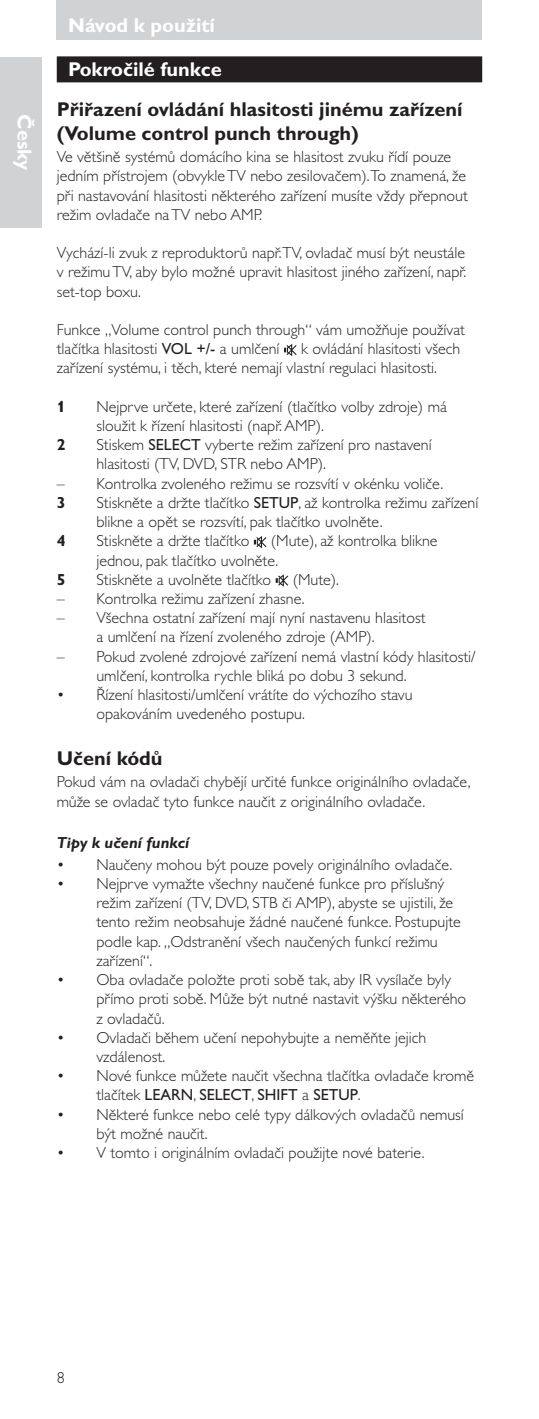
<style>
.page{position:relative;width:539px;height:1419px;background:#fff}
.page>*{position:absolute;margin:0;border:0;box-sizing:border-box;transform-origin:0 0}
.t1{font:700 20px/24px "Gill Sans CE";color:#231f20}
.t2{font:700 20px "Gill Sans CE";color:#fff}
.t3{font:300 16px/19.2px "Gill Sans CE";color:#231f20}
.t4{font:italic 700 16px "Gill Sans CE";color:#231f20}
.t5{font:700 16px "Gill Alt One";color:#231f20}
.s1{font-weight:400}
</style>
<div class="page">
<div style="left:57px;top:0;width:425px;height:40px;background:#d1d2d4"></div>
<div style="left:0;top:57px;width:41px;height:170px;background:#d1d2d4"></div>
<div style="left:57px;top:56px;width:425px;height:26px;background:#231f20"></div>
<svg style="left:284px;top:344px;width:12px;height:12px"></svg>
<svg style="left:254px;top:536px;width:12px;height:12px"></svg>
<svg style="left:276px;top:574px;width:12px;height:12px"></svg>
<p class="t2" style="left:36px;top:114px;width:58px;rotate:90deg">Česky</p>
<p class="t2" style="left:68px;top:13px;width:148px">Návod k použití</p>
<p class="t2" style="left:68px;top:58px;width:155px">Pokročilé funkce</p>
<p class="t1" style="left:57px;top:97px;width:407px">Přiřazení ovládání hlasitosti jinému zařízení (Volume control punch through)</p>
<p class="t3" style="left:57px;top:147px;width:412px">Ve většině systémů domácího kina se hlasitost zvuku řídí pouze jedním přístrojem (obvykle TV nebo zesilovačem).To znamená, že při nastavování hlasitosti některého zařízení musíte vždy přepnout režim ovladače na TV nebo AMP.</p>
<p class="t3" style="left:57px;top:243px;width:411px;text-align:justify">Vychází-li zvuk z reproduktorů např.TV, ovladač musí být neustále v režimu TV, aby bylo možné upravit hlasitost jiného zařízení, např. set-top boxu.</p>
<p class="t3" style="left:57px;top:320px;width:410px">Funkce „Volume control punch through“ vám umožňuje používat tlačítka hlasitosti <span class="s1">VOL +/-</span> a umlčení</p>
<p class="t3" style="left:57px;top:339px;width:405px;text-indent:244px">k ovládání hlasitosti všech zařízení systému, i těch, které nemají vlastní regulaci hlasitosti.</p>
<p class="t5" style="left:57px;top:397px;width:10px">1</p>
<p class="t3" style="left:96px;top:397px;width:352px">Nejprve určete, které zařízení (tlačítko volby zdroje) má sloužit k řízení hlasitosti (např. AMP).</p>
<p class="t5" style="left:57px;top:435px;width:10px">2</p>
<p class="t3" style="left:96px;top:435px;width:337px">Stiskem <span class="s1">SELECT</span> vyberte režim zařízení pro nastavení hlasitosti (TV, DVD, STR nebo AMP).</p>
<p class="t3" style="left:57px;top:473px;width:388px">– Kontrolka zvoleného režimu se rozsvítí v okénku voliče.</p>
<p class="t5" style="left:57px;top:493px;width:10px">3</p>
<p class="t3" style="left:96px;top:493px;width:383px">Stiskněte a držte tlačítko <span class="s1">SETUP</span>, až kontrolka režimu zařízení blikne a opět se rozsvítí, pak tlačítko uvolněte.</p>
<p class="t5" style="left:57px;top:531px;width:10px">4</p>
<p class="t3" style="left:96px;top:531px;width:154px">Stiskněte a držte tlačítko</p>
<p class="t3" style="left:96px;top:531px;width:342px;text-indent:174px">(Mute), až kontrolka blikne jednou, pak tlačítko uvolněte.</p>
<p class="t5" style="left:57px;top:570px;width:10px">5</p>
<p class="t3" style="left:96px;top:569px;width:176px">Stiskněte a uvolněte tlačítko</p>
<p class="t3" style="left:293px;top:569px;width:48px">(Mute).</p>
<p class="t3" style="left:57px;top:589px;width:249px">– Kontrolka režimu zařízení zhasne.</p>
<p class="t3" style="left:96px;top:608px;width:330px;text-indent:-40px">– Všechna ostatní zařízení mají nyní nastavenu hlasitost a umlčení na řízení zvoleného zdroje (AMP).</p>
<p class="t3" style="left:96px;top:646px;width:381px;text-indent:-40px">– Pokud zvolené zdrojové zařízení nemá vlastní kódy hlasitosti/ umlčení, kontrolka rychle bliká po dobu 3 sekund.</p>
<p class="t3" style="left:96px;top:685px;width:317px;text-indent:-40px">• Řízení hlasitosti/umlčení vrátíte do výchozího stavu opakováním uvedeného postupu.</p>
<p class="t1" style="left:57px;top:746px;width:107px">Učení kódů</p>
<p class="t3" style="left:57px;top:772px;width:415px">Pokud vám na ovladači chybějí určité funkce originálního ovladače, může se ovladač tyto funkce naučit z originálního ovladače.</p>
<p class="t4" style="left:57px;top:833px;width:134px">Tipy k učení funkcí</p>
<p class="t3" style="left:57px;top:854px;width:397px">• Naučeny mohou být pouze povely originálního ovladače.</p>
<p class="t3" style="left:96px;top:874px;width:366px;text-indent:-40px">• Nejprve vymažte všechny naučené funkce pro příslušný režim zařízení (TV, DVD, STB či AMP), abyste se ujistili, že tento režim neobsahuje žádné naučené funkce. Postupujte podle kap. „Odstranění všech naučených funkcí režimu zařízení“.</p>
<p class="t3" style="left:96px;top:970px;width:371px;text-indent:-40px">• Oba ovladače položte proti sobě tak, aby IR vysílače byly přímo proti sobě. Může být nutné nastavit výšku některého z ovladačů.</p>
<p class="t3" style="left:96px;top:1027px;width:331px;text-indent:-40px">• Ovladači během učení nepohybujte a neměňte jejich vzdálenost.</p>
<p class="t3" style="left:96px;top:1066px;width:379px;text-indent:-40px">• Nové funkce můžete naučit všechna tlačítka ovladače kromě tlačítek <span class="s1">LEARN</span>, <span class="s1">SELECT</span>, <span class="s1">SHIFT</span> a <span class="s1">SETUP</span>.</p>
<p class="t3" style="left:96px;top:1104px;width:369px;text-indent:-40px">• Některé funkce nebo celé typy dálkových ovladačů nemusí být možné naučit.</p>
<p class="t3" style="left:57px;top:1142px;width:369px">• V tomto i originálním ovladači použijte nové baterie.</p>
</div>
